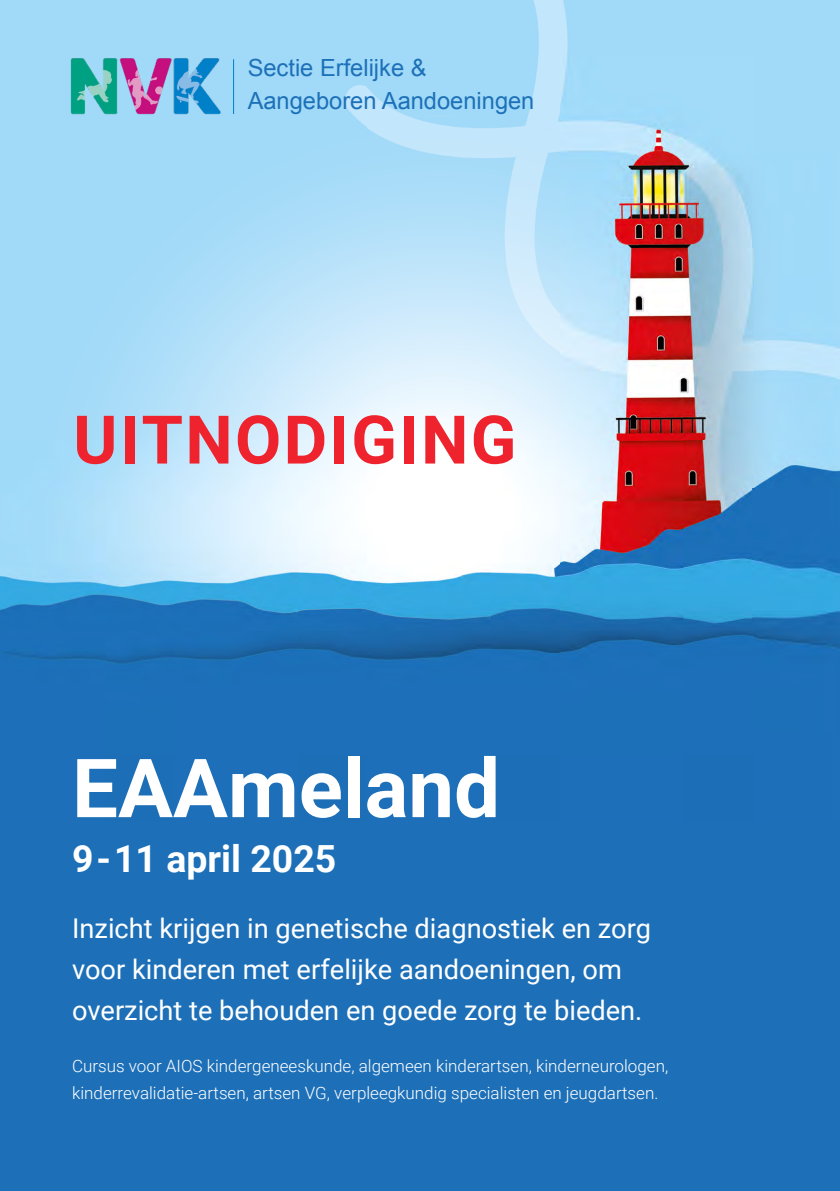
<style>
.page{position:relative;width:840px;height:1191px;background:#fff}
.page>*{position:absolute;margin:0;border:0;box-sizing:border-box;transform-origin:0 0}
.t1{font:700 81.6px "Roboto";color:#fff}
.t2{font:700 67px "Roboto";letter-spacing:.035em;color:#ef232e}
.t3{font:700 37.4px "Roboto";color:#fff}
.t4{font:27.2px/40.8px "Roboto";color:#fff}
.t5{font:23.6px/32.2px "Arial";color:#1d71b8}
.t6{font:300 17px/27.2px "Roboto";color:#fff}
</style>
<div class="page">
<img style="left:0;top:0;width:839px;height:1191px">
<img style="left:58px;top:32px;width:175px;height:108px">
<hr style="left:233px;top:59px;width:1px;height:55px;background:#0080c9">
<h3 class="t5" style="left:247px;top:52px;width:288px">Sectie Erfelijke &amp;<br>Aangeboren Aandoeningen</h3>
<h2 class="t2" style="left:73px;top:393px;width:444px">UITNODIGING</h2>
<h1 class="t1" style="left:72px;top:731px;width:429px">EAAmeland</h1>
<h3 class="t3" style="left:72px;top:832px;width:265px">9-11 april 2025</h3>
<h3 class="t4" style="left:72px;top:906px;width:580px">Inzicht krijgen in genetische diagnostiek en zorg voor kinderen met erfelijke aandoeningen, om overzicht te behouden en goede zorg te bieden.</h3>
<p class="t6" style="left:72px;top:1052px;width:597px">Cursus voor AIOS kindergeneeskunde, algemeen kinderartsen, kinderneurologen, kinderrevalidatie-artsen, artsen VG, verpleegkundig specialisten en jeugdartsen.</p>
</div>
